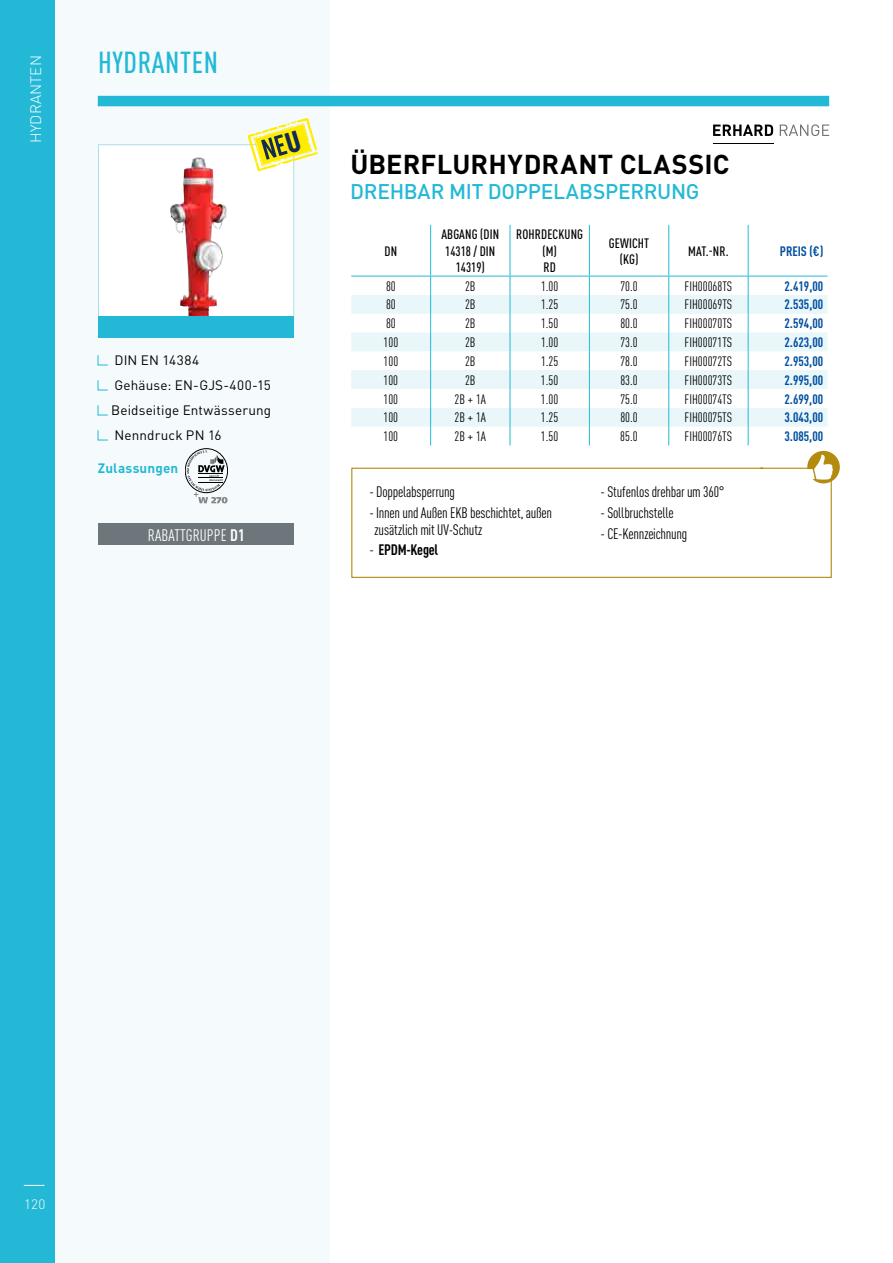
<style>
.page{position:relative;width:893px;height:1263px;background:#fff}
.page>*{position:absolute;margin:0;border:0;box-sizing:border-box;transform-origin:0 0}
.t1{font:500 condensed 30px "DIN Pro";letter-spacing:.02em;color:#23b9d6}
.t2{font:700 27px "DIN Pro";letter-spacing:.01em;color:#000}
.t3{font:500 21px "DIN Pro";letter-spacing:-.01em;color:#23b9d6}
.t4{font:condensed 16.5px "DIN Pro";letter-spacing:.01em;color:#fff}
.t5{font:condensed 15px/16.5px "DIN Pro";letter-spacing:-.015em;color:#000}
.t6{font:700 condensed 15px "DIN Pro";letter-spacing:-.015em;color:#000}
.t7{font:300 15px "DIN Pro";letter-spacing:.01em;color:#fff}
.t8{font:condensed 13.5px "DIN Pro";color:#000}
.t9{font:700 condensed 13.5px "DIN Pro";color:#004f9f}
.t10{font:13.5px/25px "DIN Pro";letter-spacing:.015em;color:#000}
.t11{font:500 condensed 13.5px/16.2px "DIN Pro";letter-spacing:.01em;color:#000;text-align:center}
.t12{font:700 13.5px "DIN Pro";letter-spacing:.015em;color:#23b9d6}
.t13{font:300 13.5px "DIN Pro";color:#fff}
.s1{font-weight:400}
.s2{font-weight:700}
</style>
<div class="page">
<div style="left:0;top:0;width:55px;height:1263px;background:#23b9d6"></div>
<svg style="left:24px;top:1185px;width:20px;height:1px"></svg>
<div style="left:55px;top:0;width:275px;height:1263px;background:#f5fbfd"></div>
<div style="left:98px;top:96px;width:731px;height:10px;background:#23b9d6"></div>
<div style="left:98px;top:145px;width:196px;height:172px;background:#fff"></div>
<img style="left:170px;top:157px;width:57px;height:158px">
<div style="left:98px;top:145px;width:196px;height:172px;border:1px solid #b0deec"></div>
<div style="left:98px;top:317px;width:196px;height:21px;background:#23b9d6"></div>
<svg style="left:98px;top:355px;width:10px;height:10px"></svg>
<svg style="left:98px;top:380px;width:10px;height:10px"></svg>
<svg style="left:98px;top:405px;width:10px;height:10px"></svg>
<svg style="left:98px;top:430px;width:10px;height:10px"></svg>
<div style="left:185px;top:448px;width:43px;height:45px;border:1px solid #000;border-radius:50%"></div>
<svg style="left:187px;top:450px;width:41px;height:53px"></svg>
<svg style="left:351px;top:467px;width:481px;height:111px"></svg>
<div style="left:807px;top:451px;width:33px;height:32px;background:#b48a0f;border-radius:50%"></div>
<svg style="left:805px;top:455px;width:28px;height:25px"></svg>
<svg style="left:713px;top:125px;width:60px;height:11px"></svg>
<svg style="left:780px;top:125px;width:49px;height:11px"></svg>
<hr style="left:713px;top:143px;width:60px;height:1px;background:#000">
<div style="left:98px;top:524px;width:196px;height:21px;background:#6d767a"></div>
<svg style="left:351px;top:295px;width:476px;height:132px;fill:#e9f6fa"></svg>
<hr style="left:430px;top:225px;width:1px;height:51px;background:#23b9d6">
<hr style="left:510px;top:225px;width:1px;height:51px;background:#23b9d6">
<hr style="left:589px;top:225px;width:1px;height:51px;background:#23b9d6">
<hr style="left:668px;top:225px;width:1px;height:51px;background:#23b9d6">
<hr style="left:748px;top:225px;width:1px;height:51px;background:#23b9d6">
<hr style="left:351px;top:276px;width:80px;height:1px;background:#23b9d6">
<hr style="left:431px;top:276px;width:79px;height:1px;background:#23b9d6">
<hr style="left:510px;top:276px;width:79px;height:1px;background:#23b9d6">
<hr style="left:589px;top:276px;width:80px;height:1px;background:#23b9d6">
<hr style="left:669px;top:276px;width:79px;height:1px;background:#23b9d6">
<hr style="left:748px;top:276px;width:79px;height:1px;background:#23b9d6">
<svg style="left:430px;top:276px;width:1px;height:169px"></svg>
<svg style="left:510px;top:276px;width:1px;height:169px"></svg>
<svg style="left:589px;top:276px;width:1px;height:169px"></svg>
<svg style="left:668px;top:276px;width:1px;height:169px"></svg>
<svg style="left:748px;top:276px;width:1px;height:169px"></svg>
<svg style="left:247px;top:118px;width:71px;height:53px"></svg>
<p class="t7" style="left:26px;top:143px;width:89px;rotate:-90deg">HYDRANTEN</p>
<h1 class="t1" style="left:98px;top:40px;width:121px">HYDRANTEN</h1>
<p class="t10" style="left:111px;top:346px;width:162px">DIN EN 14384<br>Gehäuse: EN-GJS-400-15<br>Beidseitige Entwässerung<br>Nenndruck PN 16</p>
<p class="t12" style="left:98px;top:457px;width:82px">Zulassungen</p>
<h2 class="t2" style="left:350px;top:142px;width:381px">ÜBERFLURHYDRANT CLASSIC</h2>
<h3 class="t3" style="left:350px;top:175px;width:351px">DREHBAR MIT DOPPELABSPERRUNG</h3>
<p class="t11" style="left:385px;top:243px;width:14px">DN</p>
<p class="t11" style="left:441px;top:226px;width:59px">ABGANG (DIN<br>14318 / DIN<br>14319)</p>
<p class="t11" style="left:516px;top:226px;width:68px">ROHRDECKUNG (M)<br>RD</p>
<p class="t11" style="left:609px;top:234px;width:42px">GEWICHT (KG)</p>
<p class="t11" style="left:688px;top:243px;width:42px">MAT.-NR.</p>
<p class="t9" style="left:780px;top:243px;width:45px">PREIS (€)</p>
<p class="t8" style="left:386px;top:276px;width:11px">80</p>
<p class="t8" style="left:465px;top:276px;width:12px">2B</p>
<p class="t8" style="left:541px;top:276px;width:19px">1.00</p>
<p class="t8" style="left:620px;top:276px;width:19px">70.0</p>
<p class="t8" style="left:685px;top:276px;width:49px">FIH00068TS</p>
<p class="t9" style="left:784px;top:278px;width:40px">2.419,00</p>
<p class="t8" style="left:386px;top:295px;width:11px">80</p>
<p class="t8" style="left:465px;top:295px;width:12px">2B</p>
<p class="t8" style="left:541px;top:295px;width:19px">1.25</p>
<p class="t8" style="left:620px;top:295px;width:19px">75.0</p>
<p class="t8" style="left:685px;top:295px;width:49px">FIH00069TS</p>
<p class="t9" style="left:784px;top:296px;width:40px">2.535,00</p>
<p class="t8" style="left:386px;top:314px;width:11px">80</p>
<p class="t8" style="left:465px;top:314px;width:12px">2B</p>
<p class="t8" style="left:541px;top:314px;width:19px">1.50</p>
<p class="t8" style="left:620px;top:314px;width:19px">80.0</p>
<p class="t8" style="left:685px;top:314px;width:49px">FIH00070TS</p>
<p class="t9" style="left:784px;top:315px;width:40px">2.594,00</p>
<p class="t8" style="left:384px;top:333px;width:16px">100</p>
<p class="t8" style="left:465px;top:333px;width:12px">2B</p>
<p class="t8" style="left:541px;top:333px;width:19px">1.00</p>
<p class="t8" style="left:620px;top:333px;width:19px">73.0</p>
<p class="t8" style="left:685px;top:333px;width:49px">FIH00071TS</p>
<p class="t9" style="left:784px;top:334px;width:40px">2.623,00</p>
<p class="t8" style="left:384px;top:351px;width:16px">100</p>
<p class="t8" style="left:465px;top:351px;width:12px">2B</p>
<p class="t8" style="left:541px;top:351px;width:19px">1.25</p>
<p class="t8" style="left:620px;top:351px;width:19px">78.0</p>
<p class="t8" style="left:685px;top:351px;width:49px">FIH00072TS</p>
<p class="t9" style="left:784px;top:353px;width:40px">2.953,00</p>
<p class="t8" style="left:384px;top:370px;width:16px">100</p>
<p class="t8" style="left:465px;top:370px;width:12px">2B</p>
<p class="t8" style="left:541px;top:370px;width:19px">1.50</p>
<p class="t8" style="left:620px;top:370px;width:19px">83.0</p>
<p class="t8" style="left:685px;top:370px;width:49px">FIH00073TS</p>
<p class="t9" style="left:784px;top:372px;width:40px">2.995,00</p>
<p class="t8" style="left:384px;top:389px;width:16px">100</p>
<p class="t8" style="left:454px;top:389px;width:33px">2B + 1A</p>
<p class="t8" style="left:541px;top:389px;width:19px">1.00</p>
<p class="t8" style="left:620px;top:389px;width:19px">75.0</p>
<p class="t8" style="left:685px;top:389px;width:49px">FIH00074TS</p>
<p class="t9" style="left:784px;top:391px;width:40px">2.699,00</p>
<p class="t8" style="left:384px;top:408px;width:16px">100</p>
<p class="t8" style="left:454px;top:408px;width:33px">2B + 1A</p>
<p class="t8" style="left:541px;top:408px;width:19px">1.25</p>
<p class="t8" style="left:620px;top:408px;width:19px">80.0</p>
<p class="t8" style="left:685px;top:408px;width:49px">FIH00075TS</p>
<p class="t9" style="left:784px;top:409px;width:40px">3.043,00</p>
<p class="t8" style="left:384px;top:427px;width:16px">100</p>
<p class="t8" style="left:454px;top:427px;width:33px">2B + 1A</p>
<p class="t8" style="left:541px;top:427px;width:19px">1.50</p>
<p class="t8" style="left:620px;top:427px;width:19px">85.0</p>
<p class="t8" style="left:685px;top:427px;width:49px">FIH00076TS</p>
<p class="t9" style="left:784px;top:428px;width:40px">3.085,00</p>
<p class="t5" style="left:600px;top:483px;width:126px">- Stufenlos drehbar um 360°</p>
<p class="t5" style="left:600px;top:503px;width:75px">- Sollbruchstelle</p>
<p class="t5" style="left:369px;top:483px;width:87px">- Doppelabsperrung</p>
<p class="t5" style="left:375px;top:503px;width:179px;text-indent:-5px">- Innen und Außen EKB beschichtet, außen zusätzlich mit UV-Schutz</p>
<p class="t6" style="left:369px;top:541px;width:70px"><span class="s1">-</span> EPDM-Kegel</p>
<p class="t4" style="left:148px;top:523px;width:98px">RABATTGRUPPE <span class="s2">D1</span></p>
<p class="t5" style="left:600px;top:524px;width:88px">- CE-Kennzeichnung</p>
<p class="t13" style="left:24px;top:1195px;width:23px">120</p>
</div>
